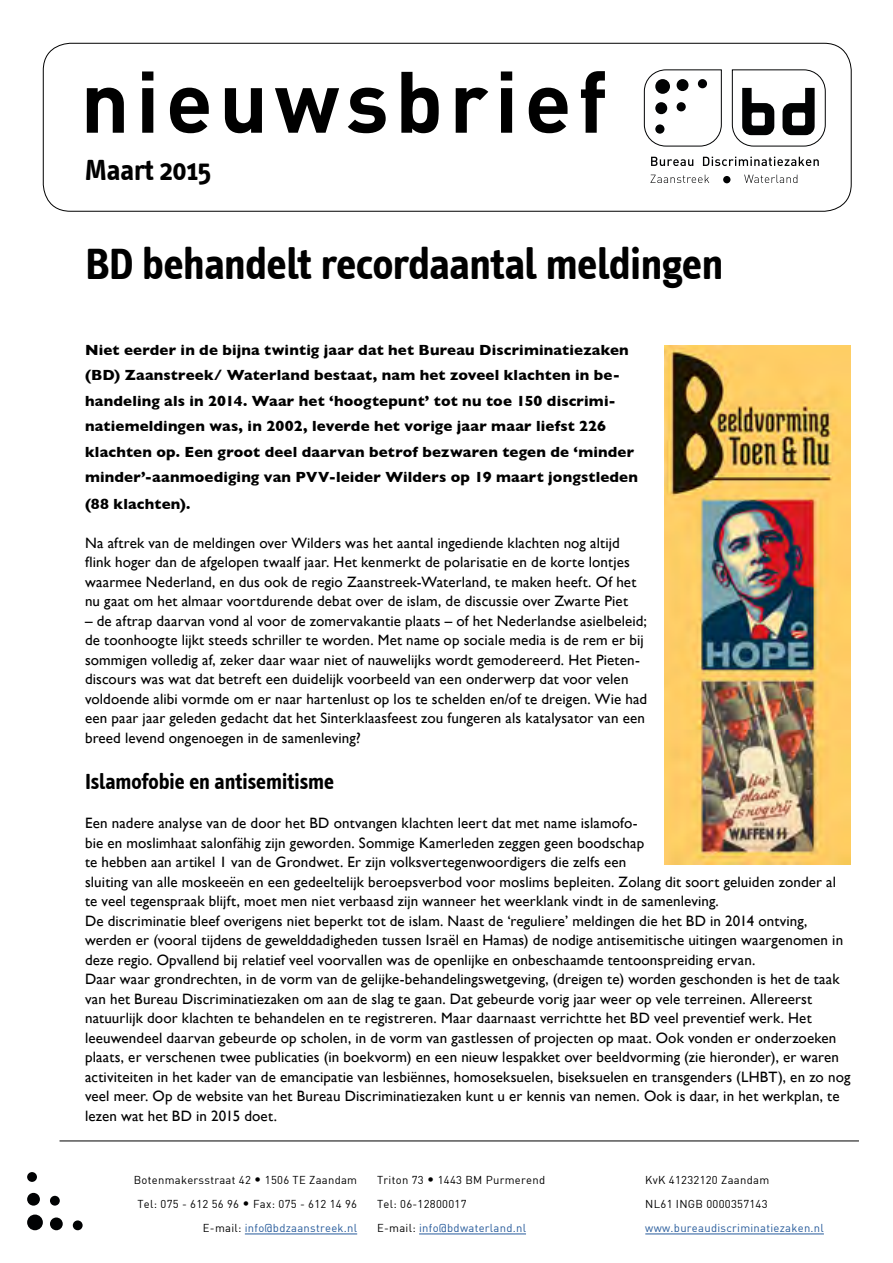
<style>
.page{position:relative;width:893px;height:1263px;background:#fff}
.page>*{position:absolute;margin:0;border:0;box-sizing:border-box;transform-origin:0 0}
.t1{font:85.5px "DIN Bold";letter-spacing:.075em;color:#000}
.t2{font:700 45px "Info Text";letter-spacing:-.015em;color:#000}
.t3{font:700 30px "Info Text";color:#000}
.t4{font:700 22.5px "Info Text";letter-spacing:-.01em;color:#000}
.t5{font:15px/19.5px "Gill Sans";letter-spacing:.01em;color:#000}
.t6{font:700 15px/25.7px "Gill Sans";letter-spacing:.01em;color:#000}
.t7{font:11.25px/24px "DIN";letter-spacing:.025em;color:#000}
.t8{font:11.25px "DIN";letter-spacing:.025em;color:#275b9b}
.s1{font-size:13.5px}
.s2{color:#275b9b}
</style>
<div class="page">
<hr style="left:60px;top:1140px;width:799px;height:1px;background:#000">
<div style="left:43px;top:43px;width:809px;height:169px;border:1px solid #000;border-radius:27px"></div>
<svg style="left:644px;top:69px;width:78px;height:78px"></svg>
<svg style="left:651px;top:175px;width:58px;height:8px"></svg>
<svg style="left:744px;top:175px;width:53px;height:8px"></svg>
<div style="left:655px;top:79px;width:15px;height:15px;background:#010203;border-radius:50%"></div>
<div style="left:677px;top:79px;width:11px;height:12px;background:#010203;border-radius:50%"></div>
<div style="left:655px;top:102px;width:12px;height:12px;background:#010203;border-radius:50%"></div>
<div style="left:655px;top:124px;width:9px;height:10px;background:#010203;border-radius:50%"></div>
<div style="left:677px;top:102px;width:9px;height:9px;background:#010203;border-radius:50%"></div>
<div style="left:698px;top:79px;width:9px;height:9px;background:#010203;border-radius:50%"></div>
<svg style="left:651px;top:157px;width:42px;height:9px"></svg>
<svg style="left:703px;top:157px;width:116px;height:9px"></svg>
<div style="left:723px;top:176px;width:7px;height:7px;background:#010203;border-radius:50%"></div>
<svg style="left:731px;top:69px;width:95px;height:78px"></svg>
<img style="left:664px;top:345px;width:186px;height:519px">
<div style="left:27px;top:1214px;width:16px;height:16px;background:#010203;border-radius:50%"></div>
<div style="left:50px;top:1217px;width:13px;height:13px;background:#010203;border-radius:50%"></div>
<div style="left:27px;top:1193px;width:13px;height:12px;background:#010203;border-radius:50%"></div>
<div style="left:27px;top:1172px;width:10px;height:10px;background:#010203;border-radius:50%"></div>
<div style="left:50px;top:1196px;width:10px;height:9px;background:#010203;border-radius:50%"></div>
<div style="left:73px;top:1220px;width:10px;height:10px;background:#010203;border-radius:50%"></div>
<hr style="left:245px;top:1233px;width:112px;height:1px;background:#275b9b">
<hr style="left:419px;top:1233px;width:107px;height:1px;background:#275b9b">
<hr style="left:645px;top:1233px;width:179px;height:1px;background:#275b9b">
<h1 class="t1" style="left:81px;top:46px;width:528px">nieuwsbrief</h1>
<h3 class="t3" style="left:85px;top:153px;width:128px">Maart 2015</h3>
<h2 class="t2" style="left:85px;top:238px;width:640px">BD behandelt recordaantal meldingen</h2>
<p class="t6" style="left:85px;top:336px;width:554px">Niet eerder in de bijna twintig jaar dat het Bureau Discriminatiezaken (BD) Zaanstreek/ Waterland bestaat, nam het zoveel klachten in be&shy;handeling als in 2014. Waar het ‘hoogtepunt’ tot nu toe 150 discrimi&shy;natiemeldingen was, in 2002, leverde het vorige jaar maar liefst 226 klachten op. Een groot deel daarvan betrof bezwaren tegen de ‘minder minder’-aanmoediging van PVV- leider Wilders op 19 maart jongstleden (88 klachten).</p>
<p class="t5" style="left:85px;top:532px;width:553px">Na aftrek van de meldingen over Wilders was het aantal ingediende klachten nog altijd flink hoger dan de afgelopen twaalf jaar. Het kenmerkt de polarisatie en de korte lontjes waarmee Nederland, en dus ook de regio Zaanstreek-Waterland, te maken heeft. Of het nu gaat om het almaar voortdurende debat over de islam, de discussie over Zwarte Piet</p>
<p class="t5" style="left:85px;top:610px;width:564px">– de aftrap daarvan vond al voor de zomervakantie plaats – of het Nederlandse asielbeleid; de toonhoogte lijkt steeds schriller te worden. Met name op sociale media is de rem er bij sommigen volledig af, zeker daar waar niet of nauwelijks wordt gemodereerd. Het Pieten&shy;discours was wat dat betreft een duidelijk voorbeeld van een onderwerp dat voor velen voldoende alibi vormde om er naar hartenlust op los te schelden en/of te dreigen. Wie had een paar jaar geleden gedacht dat het Sinterklaasfeest zou fungeren als katalysator van een breed levend ongenoegen in de samenleving?</p>
<h3 class="t4" style="left:85px;top:768px;width:251px">Islamofobie en antisemitisme</h3>
<p class="t5" style="left:85px;top:813px;width:767px">Een nadere analyse van de door het BD ontvangen klachten leert dat met name islamofo-<br>bie en moslimhaat salonfähig zijn geworden. Sommige Kamerleden zeggen geen boodschap<br>te hebben aan artikel 1 van de Grondwet. Er zijn volksvertegenwoordigers die zelfs een<br>sluiting van alle moskeeën en een gedeeltelijk beroepsverbod voor moslims bepleiten. Zolang dit soort geluiden zonder al te veel tegenspraak blijft, moet men niet verbaasd zijn wanneer het weerklank vindt in de samenleving.<br>De discriminatie bleef overigens niet beperkt tot de islam. Naast de ‘reguliere’ meldingen die het BD in 2014 ontving, werden er (vooral tijdens de gewelddadigheden tussen Israël en Hamas) de nodige antisemitische uitingen waargenomen in deze regio. Opvallend bij relatief veel voorvallen was de openlijke en onbeschaamde tentoonspreiding ervan.<br>Daar waar grondrechten, in de vorm van de gelijke-behandelingswetgeving, (dreigen te) worden geschonden is het de taak van het Bureau Discriminatiezaken om aan de slag te gaan. Dat gebeurde vorig jaar weer op vele terreinen. Allereerst natuurlijk door klachten te behandelen en te registreren. Maar daarnaast verrichtte het BD veel preventief werk. Het leeuwendeel daarvan gebeurde op scholen, in de vorm van gastlessen of projecten op maat. Ook vonden er onderzoeken plaats, er verschenen twee publicaties (in boekvorm) en een nieuw lespakket over beeldvorming (zie hieronder), er waren activiteiten in het kader van de emancipatie van lesbiënnes, homoseksuelen, biseksuelen en transgenders (LHBT), en zo nog veel meer. Op de website van het Bureau Discriminatiezaken kunt u er kennis van nemen. Ook is daar, in het werkplan, te lezen wat het BD in 2015 doet.</p>
<p class="t7" style="left:134px;top:1168px;width:225px;text-align:right">Botenmakersstraat 42 <span class="s1">•</span> 1506 TE Zaandam<br>Tel: 075 - 612 56 96 <span class="s1">•</span> Fax: 075 - 612 14 96<br>E-mail: <span class="s2">info@bdzaanstreek.nl</span></p>
<p class="t7" style="left:377px;top:1168px;width:169px">Triton 73 <span class="s1">•</span> 1443 BM Purmerend<br>Tel: 06-12800017<br>E-mail: <span class="s2">info@bdwaterland.nl</span></p>
<p class="t7" style="left:645px;top:1168px;width:125px">KvK 41232120 Zaandam<br>NL61 INGB 0000357143</p>
<p class="t8" style="left:645px;top:1221px;width:180px">www.bureaudiscriminatiezaken.nl</p>
</div>
